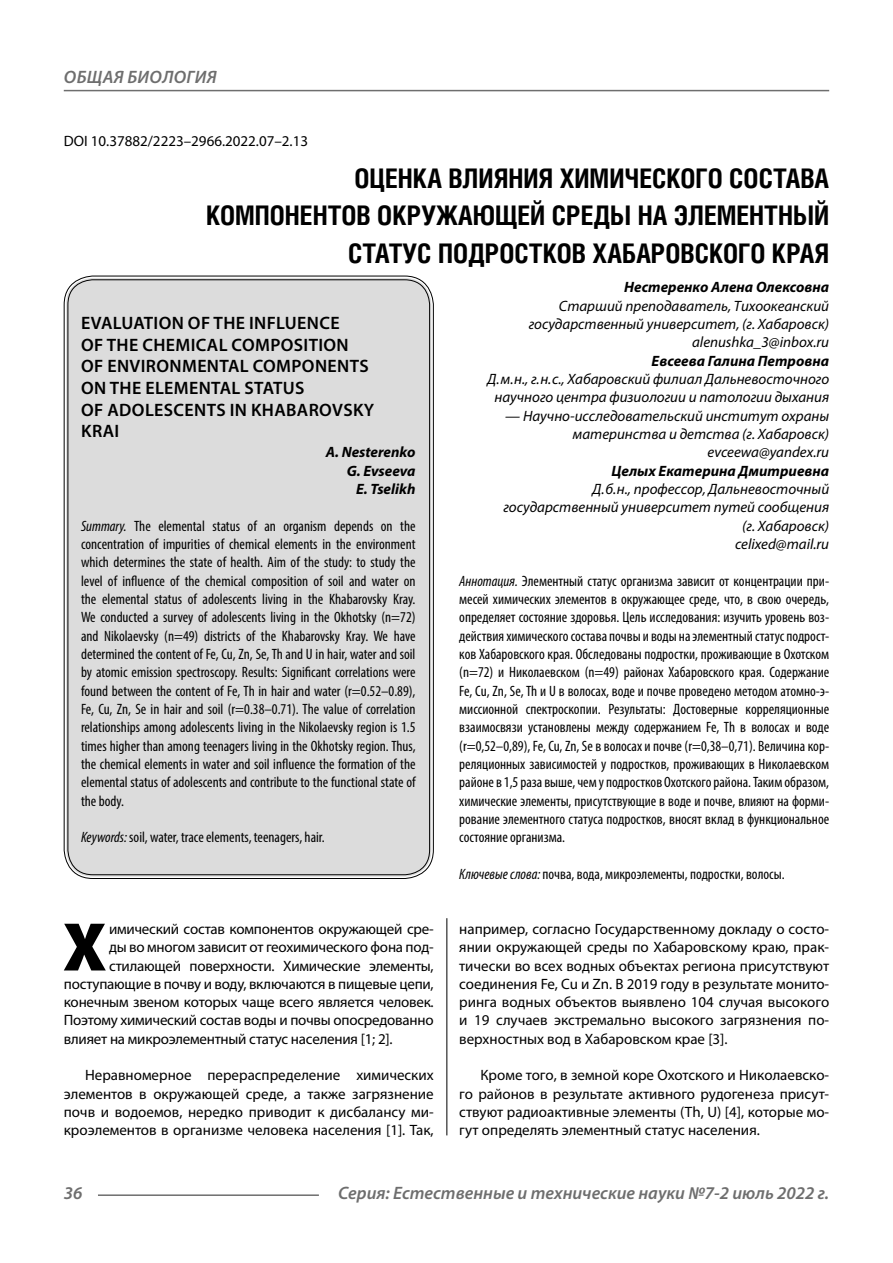
<style>
.page{position:relative;width:893px;height:1263px;background:#fff}
.page>*{position:absolute;margin:0;border:0;box-sizing:border-box;transform-origin:0 0}
.Bukvica{font:900 69.3px "Myriad Pro";color:#000}
.Header{font:700 27px/37.5px "Helios Cond C";color:#000;text-align:right}
.Header-eng{font:600 18px/21.6px "Myriad Pro";letter-spacing:.02em;color:#000}
.t1{font:italic 600 18px "Myriad Pro";color:#6e6e6e}
.t2{font:italic 600 18px "Myriad Pro";letter-spacing:.02em;color:#6e6e6e}
.Annotation-eng{font:condensed 15px/18.3px "Myriad Pro";color:#000;text-align:justify}
.Annotation-rus{font:condensed 15px/18.3px "Myriad Pro";color:#000;text-align:justify}
.Normal{font:15px/18.3px "Myriad Pro";color:#000;text-align:justify}
.Author-doc{font:italic 15px/18.3px "Myriad Pro";color:#000;text-align:right}
.Bukvica-2{font:15px "Myriad Pro";letter-spacing:-.015em;color:#000}
.Author{font:italic 700 15px "Myriad Pro";color:#000}
.Author-email{font:italic 15px "Myriad Pro";color:#000}
.DOI{font:15px "Myriad Pro";color:#000}
.Author-eng{font:italic 700 15px "Myriad Pro";color:#000}
.s1{font-style:italic}
</style>
<div class="page">
<hr style="left:446px;top:898px;width:1px;height:237px;background:#000">
<div style="left:66px;top:278px;width:365px;height:599px;background:#dcdcdc;border-radius:27px"></div>
<hr style="left:98px;top:1194px;width:221px;height:2px;background:#6e6e6e">
<hr style="left:64px;top:90px;width:765px;height:1px;background:#6e6e6e">
<p class="t2" style="left:64px;top:66px;width:154px">ОБЩАЯ БИОЛОГИЯ</p>
<p class="DOI" style="left:64px;top:132px;width:246px">DOI 10.37882/2223–2966.2022.07–2.13</p>
<p class="Header" style="left:206px;top:159px;width:625px">ОЦЕНКА ВЛИЯНИЯ ХИМИЧЕСКОГО СОСТАВА<br>КОМПОНЕНТОВ ОКРУЖАЮЩЕЙ СРЕДЫ НА ЭЛЕМЕНТНЫЙ<br>СТАТУС ПОДРОСТКОВ ХАБАРОВСКОГО КРАЯ</p>
<p class="Author" style="left:624px;top:278px;width:207px">Нестеренко Алена Олексовна</p>
<p class="Author-doc" style="left:529px;top:296px;width:302px">Старший преподаватель, Тихоокеанский государственный университет, (г. Хабаровск)</p>
<p class="Author-email" style="left:692px;top:333px;width:139px">alenushka_3@inbox.ru</p>
<p class="Author" style="left:652px;top:351px;width:179px">Евсеева Галина Петровна</p>
<p class="Author-doc" style="left:487px;top:370px;width:343px;text-align:center">Д.м.н., г.н.с., Хабаровский филиал Дальневосточного научного центра физиологии и патологии дыхания</p>
<p class="Author-doc" style="left:505px;top:406px;width:325px">— Научно-исследовательский институт охраны материнства и детства (г. Хабаровск)</p>
<p class="Author-email" style="left:708px;top:443px;width:123px">evceewa@yandex.ru</p>
<p class="Author" style="left:611px;top:461px;width:219px">Целых Екатерина Дмитриевна</p>
<p class="Author-doc" style="left:503px;top:480px;width:327px">Д.б.н., профессор, Дальневосточный государственный университет путей сообщения (г. Хабаровск)</p>
<p class="Author-email" style="left:735px;top:535px;width:96px">celixed@mail.ru</p>
<p class="Annotation-rus" style="left:459px;top:571px;width:371px"><span class="s1">Аннотация.</span> Элементный статус организма зависит от концентрации при&shy;месей химических элементов в окружающее среде, что, в свою очередь, определяет состояние здоровья. Цель исследования: изучить уровень воз&shy;действия химического состава почвы и воды на элементный статус подрост&shy;ков Хабаровского края. Обследованы подростки, проживающие в Охотском (n=72) и Николаевском (n=49) районах Хабаровского края. Содержание Fe, Сu, Zn, Se, Th и U в волосах, воде и почве проведено методом атомно-э&shy;миссионной спектроскопии. Результаты: Достоверные корреляционные взаимосвязи установлены между содержанием Fe, Th в волосах и воде (r=0,52–0,89), Fe, Cu, Zn, Se в волосах и почве (r=0,38–0,71). Величина кор&shy;реляционных зависимостей у подростков, проживающих в Николаевском районе в 1,5 раза выше, чем у подростков Охотского района. Таким образом, химические элементы, присутствующие в воде и почве, влияют на форми&shy;рование элементного статуса подростков, вносят вклад в функциональное состояние организма.</p>
<p class="Annotation-rus" style="left:459px;top:864px;width:327px"><span class="s1">Ключевые слова:</span> почва, вода, микроэлементы, подростки, волосы.</p>
<p class="Header-eng" style="left:81px;top:312px;width:294px">EVALUATION OF THE INFLUENCE<br>OF THE CHEMICAL COMPOSITION<br>OF ENVIRONMENTAL COMPONENTS<br>ON THE ELEMENTAL STATUS<br>OF ADOLESCENTS IN KHABAROVSKY<br>KRAI</p>
<p class="Author-eng" style="left:326px;top:443px;width:91px">A. Nesterenko</p>
<p class="Author-eng" style="left:347px;top:461px;width:70px">G. Evseeva</p>
<p class="Author-eng" style="left:356px;top:479px;width:61px">E. Tselikh</p>
<p class="Annotation-eng" style="left:81px;top:516px;width:336px"><span class="s1">Summary.</span> The elemental status of an organism depends on the concentration of impurities of chemical elements in the environment which determines the state of health. Aim of the study: to study the level of influence of the chemical composition of soil and water on the elemental status of adolescents living in the Khabarovsky Kray.<br>We conducted a survey of adolescents living in the Okhotsky (n=72) and Nikolaevsky (n=49) districts of the Khabarovsky Kray. We have determined the content of Fe, Cu, Zn, Se, Th and U in hair, water and soil by atomic emission spectroscopy. Results: Significant correlations were found between the content of Fe, Th in hair and water (r=0.52–0.89), Fe, Cu, Zn, Se in hair and soil (r=0.38–0.71). The value of correlation relationships among adolescents living in the Nikolaevsky region is 1.5 times higher than among teenagers living in the Okhotsky region. Thus, the chemical elements in water and soil influence the formation of the elemental status of adolescents and contribute to the functional state of the body.</p>
<p class="Annotation-eng" style="left:81px;top:828px;width:245px"><span class="s1">Keywords:</span> soil, water, trace elements, teenagers, hair.</p>
<p class="Bukvica" style="left:63px;top:901px;width:45px">Х</p>
<p class="Bukvica-2" style="left:109px;top:919px;width:326px">имический состав компонентов окружающей сре-</p>
<p class="Bukvica-2" style="left:109px;top:938px;width:326px">ды во многом зависит от геохимического фона под-</p>
<p class="Bukvica-2" style="left:109px;top:956px;width:326px">стилающей поверхности. Химические элементы,</p>
<p class="Bukvica-2" style="left:64px;top:974px;width:371px">поступающие в почву и воду, включаются в пищевые цепи,</p>
<p class="Bukvica-2" style="left:64px;top:993px;width:371px">конечным звеном которых чаще всего является человек.</p>
<p class="Bukvica-2" style="left:64px;top:1011px;width:371px">Поэтому химический состав воды и почвы опосредованно</p>
<p class="Bukvica-2" style="left:64px;top:1029px;width:330px">влияет на микроэлементный статус населения [1; 2].</p>
<p class="Normal" style="left:64px;top:1066px;width:371px;text-indent:21px">Неравномерное перераспределение химических элементов в окружающей среде, а также загрязнение почв и водоемов, нередко приводит к дисбалансу ми&shy;кроэлементов в организме человека населения [1]. Так,</p>
<p class="Normal" style="left:459px;top:919px;width:371px">например, согласно Государственному докладу о состо&shy;янии окружающей среды по Хабаровскому краю, прак&shy;тически во всех водных объектах региона присутствуют соединения Fe, Cu и Zn. В 2019 году в результате монито&shy;ринга водных объектов выявлено 104 случая высокого и 19 случаев экстремально высокого загрязнения по&shy;верхностных вод в Хабаровском крае [3].</p>
<p class="Normal" style="left:459px;top:1066px;width:371px;text-indent:21px">Кроме того, в земной коре Охотского и Николаевско&shy;го районов в результате активного рудогенеза присут&shy;ствуют радиоактивные элементы (Th, U) [4], которые мо&shy;гут определять элементный статус населения.</p>
<p class="t1" style="left:64px;top:1182px;width:20px">36</p>
<p class="t1" style="left:338px;top:1182px;width:493px">Серия: Естественные и технические науки №7-2 июль 2022 г.</p>
</div>
